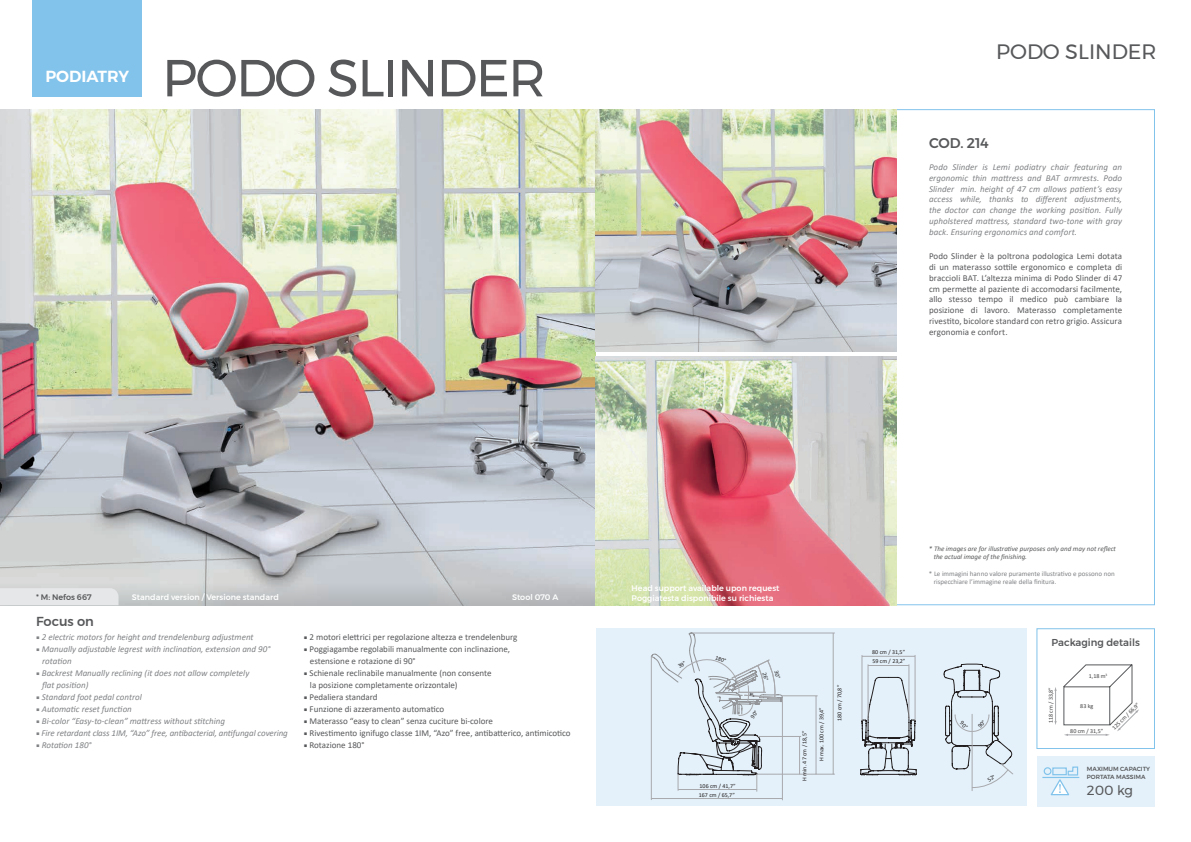
<style>
.page{position:relative;width:1191px;height:842px;background:#fff}
.page>*{position:absolute;margin:0;border:0;box-sizing:border-box;transform-origin:0 0}
.t1{font:52px "Montserrat";letter-spacing:-.03em;color:#57585a}
.t2{font:20.8px "Montserrat";color:#57585a}
.t3{font:600 16px "Montserrat";color:#fff}
.t4{font:500 14px "Montserrat";color:#57585a}
.t5{font:13.3px "Montserrat";color:#57585a}
.t6{font:500 13px "Montserrat";color:#57585a}
.t7{font:500 10px "Montserrat";color:#57585a}
.t8{font:9px/10.8px "Calibri";color:#57585a;text-align:justify}
.t9{font:italic 9px/10.8px "Calibri";color:#808285;text-align:justify}
.t10{font:500 8px "Montserrat";color:#fff}
.t11{font:500 8px "Montserrat";color:#57585a}
.t12{font:7px "Calibri";color:#808285}
.t13{font:italic 7px "Calibri";color:#57585a}
.t14{font:6px "Calibri";color:#231f20}
.t15{font:6px "Calibri";color:#414142}
.t16{font:500 5.9px "Montserrat";color:#57585a}
.s1{font-family:"Minion Pro";font-style:normal}
.s2{font-family:"Minion Pro"}
</style>
<div class="page">
<img style="left:0;top:109px;width:595px;height:472px">
<div style="left:32px;top:0;width:110px;height:96px;background:#81c3eb"></div>
<div style="left:0;top:581px;width:896px;height:24px;background:linear-gradient(to bottom,#cfd2d3,#b5b8bb)"></div>
<div style="left:0;top:588px;width:118px;height:17px;background:#e6e7e9"></div>
<img style="left:595px;top:109px;width:301px;height:243px">
<img style="left:595px;top:356px;width:301px;height:249px">
<div style="left:1037px;top:756px;width:117px;height:50px;background:#e4f1fa"></div>
<div style="left:595px;top:628px;width:431px;height:178px;background:#e4f1fa"></div>
<div style="left:1036px;top:628px;width:119px;height:121px;border:1px solid #81c3eb"></div>
<hr style="left:1042px;top:777px;width:37px;height:1px;background:#81c3eb">
<div style="left:1043px;top:767px;width:8px;height:8px;border:1px solid #81c3eb;border-radius:50%"></div>
<svg style="left:1050px;top:766px;width:28px;height:29px"></svg>
<hr style="left:1055px;top:690px;width:1px;height:32px;background:#a8a9ad">
<svg style="left:1063px;top:664px;width:76px;height:72px"></svg>
<svg style="left:860px;top:677px;width:56px;height:98px"></svg>
<hr style="left:915px;top:655px;width:1px;height:65px;background:#a8a9ad">
<hr style="left:861px;top:655px;width:1px;height:65px;background:#a8a9ad">
<hr style="left:868px;top:665px;width:1px;height:54px;background:#a8a9ad">
<hr style="left:908px;top:665px;width:1px;height:54px;background:#a8a9ad">
<hr style="left:862px;top:656px;width:52px;height:1px;background:#a8a9ad">
<hr style="left:868px;top:665px;width:40px;height:1px;background:#a8a9ad">
<hr style="left:972px;top:714px;width:1px;height:77px;background:#a8a9ad">
<hr style="left:651px;top:656px;width:1px;height:144px;background:#a8a9ad">
<hr style="left:758px;top:736px;width:43px;height:1px;background:#a8a9ad">
<hr style="left:691px;top:633px;width:144px;height:1px;background:#a8a9ad">
<hr style="left:757px;top:774px;width:78px;height:1px;background:#a8a9ad">
<hr style="left:782px;top:696px;width:35px;height:1px;background:#a8a9ad">
<hr style="left:799px;top:737px;width:1px;height:37px;background:#a8a9ad">
<hr style="left:816px;top:696px;width:1px;height:78px;background:#a8a9ad">
<hr style="left:833px;top:633px;width:1px;height:141px;background:#a8a9ad">
<hr style="left:651px;top:798px;width:131px;height:1px;background:#a8a9ad">
<hr style="left:782px;top:698px;width:1px;height:102px;background:#a8a9ad">
<svg style="left:944px;top:664px;width:69px;height:124px"></svg>
<svg style="left:651px;top:633px;width:131px;height:158px"></svg>
<p class="t3" style="left:45px;top:64px;width:85px">PODIATRY</p>
<p class="t1" style="left:162px;top:38px;width:385px">PODO SLINDER</p>
<p class="t2" style="left:996px;top:35px;width:162px">PODO SLINDER</p>
<p class="t4" style="left:929px;top:132px;width:61px">COD. 214</p>
<p class="t9" style="left:929px;top:161px;width:195px">Podo Slinder is Lemi podiatry chair featuring an ergonomic thin mattress and BAT armrests. Podo Slinder min. height of 47 cm allows patient’s easy access while, thanks to different adjustments, the doctor can change the working position. Fully upholstered mattress, standard two-tone with gray back. Ensuring ergonomics and comfort.</p>
<p class="t8" style="left:929px;top:251px;width:195px">Podo Slinder è la poltrona podologica Lemi dotata di un materasso sottile ergonomico e completa di braccioli BAT. L’altezza minima di Podo Slinder di 47 cm permette al paziente di accomodarsi facilmente, allo stesso tempo il medico può cambiare la posizione di lavoro. Materasso completamente rivestito, bicolore standard con retro grigio. Assicura ergonomia e confort.</p>
<p class="t10" style="left:132px;top:591px;width:148px">Standard version / Versione standard</p>
<p class="t10" style="left:512px;top:591px;width:48px">Stool 070 A</p>
<p class="t11" style="left:36px;top:591px;width:57px">* M: Nefos 667</p>
<p class="t9" style="left:36px;top:631px;width:219px"><span class="s1">■</span> 2 electric motors for height and trendelenburg adjustment</p>
<p class="t9" style="left:36px;top:643px;width:236px"><span class="s1">■</span> Manually adjustable legrest with inclination, extension and 90°</p>
<p class="t9" style="left:42px;top:655px;width:31px">rotation</p>
<p class="t9" style="left:36px;top:667px;width:215px"><span class="s1">■</span> Backrest Manually reclining (it does not allow completely</p>
<p class="t9" style="left:42px;top:679px;width:48px">flat position)</p>
<p class="t9" style="left:36px;top:691px;width:107px"><span class="s1">■</span> Standard foot pedal control</p>
<p class="t9" style="left:36px;top:703px;width:97px"><span class="s1">■</span> Automatic reset function</p>
<p class="t9" style="left:36px;top:715px;width:191px"><span class="s1">■</span> Bi-color “Easy-to-clean” mattress without stitching</p>
<p class="t9" style="left:36px;top:727px;width:253px"><span class="s1">■</span> Fire retardant class 1IM, “Azo” free, antibacterial, antifungal covering</p>
<p class="t9" style="left:36px;top:739px;width:57px"><span class="s1">■</span> Rotation 180°</p>
<p class="t6" style="left:36px;top:611px;width:59px">Focus on</p>
<p class="t8" style="left:304px;top:632px;width:215px"><span class="s2">■</span> 2 motori elettrici per regolazione altezza e trendelenburg</p>
<p class="t8" style="left:304px;top:644px;width:208px"><span class="s2">■</span> Poggiagambe regolabili manualmente con inclinazione,</p>
<p class="t8" style="left:310px;top:656px;width:107px">estensione e rotazione di 90°</p>
<p class="t8" style="left:304px;top:668px;width:189px"><span class="s2">■</span> Schienale reclinabile manualmente (non consente</p>
<p class="t8" style="left:310px;top:680px;width:149px">la posizione completamente orizzontale)</p>
<p class="t8" style="left:304px;top:692px;width:75px"><span class="s2">■</span> Pedaliera standard</p>
<p class="t8" style="left:304px;top:704px;width:142px"><span class="s2">■</span> Funzione di azzeramento automatico</p>
<p class="t8" style="left:304px;top:716px;width:191px"><span class="s2">■</span> Materasso “easy to clean” senza cuciture bi-colore</p>
<p class="t8" style="left:304px;top:728px;width:268px"><span class="s2">■</span> Rivestimento ignifugo classe 1IM, “Azo” free, antibatterico, antimicotico</p>
<p class="t8" style="left:304px;top:740px;width:62px"><span class="s2">■</span> Rotazione 180°</p>
<p class="t10" style="left:631px;top:582px;width:149px">Head support available upon request</p>
<p class="t10" style="left:631px;top:591px;width:143px">Poggiatesta disponibile su richiesta</p>
<p class="t14" style="left:717px;top:653px;width:13px;rotate:23deg">180°</p>
<p class="t14" style="left:699px;top:782px;width:37px">106 cm / 41,7”</p>
<p class="t14" style="left:699px;top:791px;width:37px">167 cm / 65,7”</p>
<p class="t14" style="left:800px;top:781px;width:52px;rotate:-90deg">H min. 47 cm / 18,5”</p>
<p class="t14" style="left:817px;top:761px;width:56px;rotate:-90deg">H max. 100 cm / 39,4”</p>
<p class="t14" style="left:835px;top:721px;width:37px;rotate:-90deg">180 cm / 70,8”</p>
<p class="t14" style="left:872px;top:648px;width:34px">80 cm / 31,5”</p>
<p class="t14" style="left:872px;top:657px;width:34px">59 cm / 23,2”</p>
<p class="t13" style="left:929px;top:544px;width:188px">* The images are for illustrative purposes only and may not reflect</p>
<p class="t13" style="left:933px;top:552px;width:95px">the actual image of the finishing.</p>
<p class="t12" style="left:929px;top:569px;width:187px">* Le immagini hanno valore puramente illustrativo e possono non</p>
<p class="t12" style="left:933px;top:577px;width:124px">rispecchiare l’immagine reale della finitura.</p>
<p class="t7" style="left:1051px;top:634px;width:90px">Packaging details</p>
<p class="t15" style="left:1046px;top:723px;width:37px;rotate:-90deg">118 cm / 33,8”</p>
<p class="t15" style="left:1088px;top:672px;width:20px">1,18 m<sup>3</sup></p>
<p class="t15" style="left:1080px;top:702px;width:14px">83 kg</p>
<p class="t15" style="left:1070px;top:727px;width:34px">80 cm / 31,5”</p>
<p class="t15" style="left:1110px;top:726px;width:37px;rotate:-45deg">125 cm / 66,9”</p>
<p class="t16" style="left:1087px;top:765px;width:65px">MAXIMUM CAPACITY</p>
<p class="t16" style="left:1087px;top:772px;width:60px">PORTATA MASSIMA</p>
<p class="t5" style="left:1087px;top:780px;width:48px">200 kg</p>
</div>
